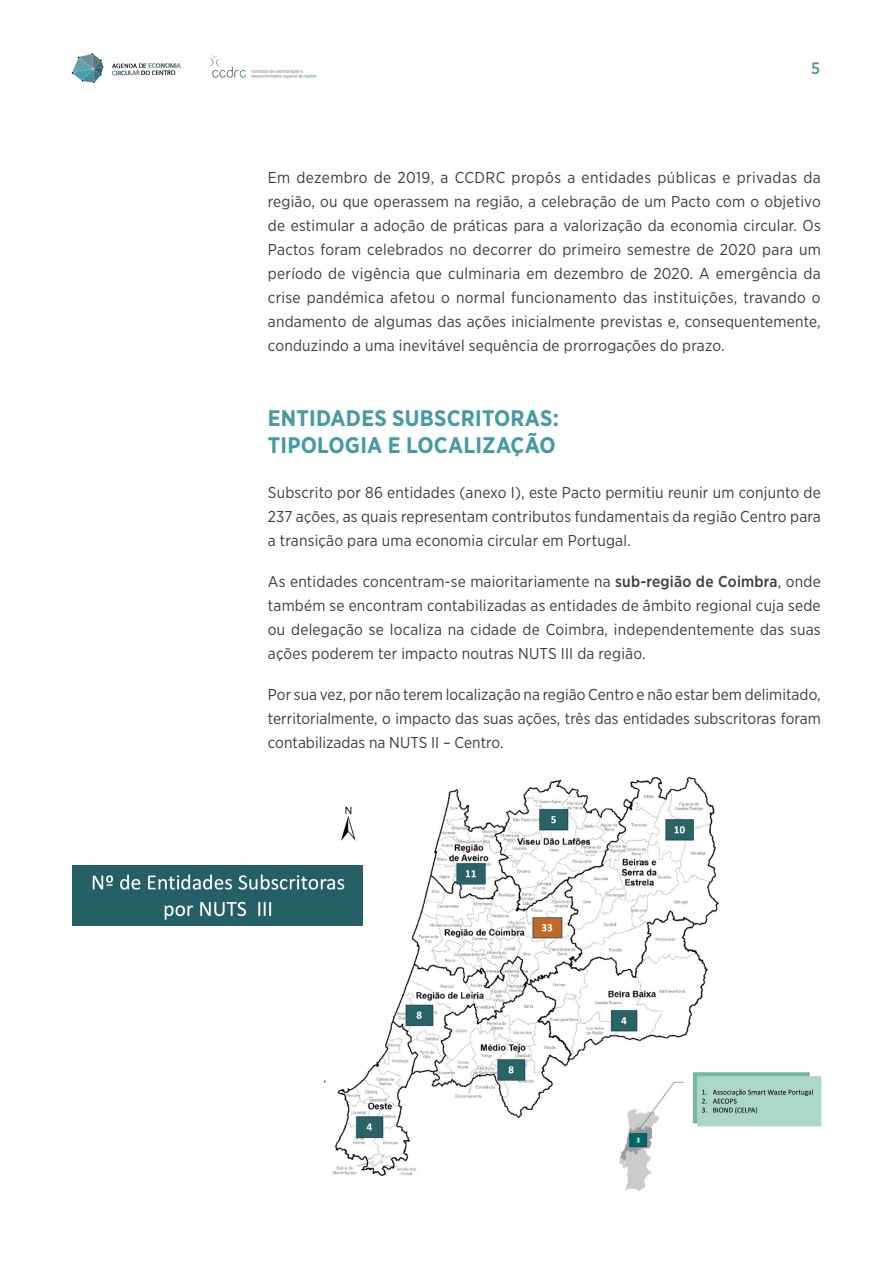
<style>
.page{position:relative;width:893px;height:1263px;background:#fff}
.page>*{position:absolute;margin:0;border:0;box-sizing:border-box;transform-origin:0 0}
.t1{font:700 22.5px/27px "Gotham Narrow";letter-spacing:.01em;color:#449ba3}
.t2{font:500 16.5px "Gotham Narrow";color:#449ba3}
.t3{font:15.75px/24px "Gotham Narrow";letter-spacing:.015em;color:#3c3c3b;text-align:justify}
.s1{font-weight:500}
</style>
<div class="page">
<img style="left:71px;top:53px;width:110px;height:30px">
<img style="left:206px;top:53px;width:110px;height:26px">
<img style="left:303px;top:776px;width:416px;height:400px">
<img style="left:72px;top:865px;width:290px;height:60px">
<img style="left:605px;top:1063px;width:217px;height:128px">
<p class="t2" style="left:811px;top:57px;width:10px">5</p>
<p class="t3" style="left:268px;top:165px;width:555px">Em dezembro de 2019, a CCDRC propôs a entidades públicas e privadas da região, ou que operassem na região, a celebração de um Pacto com o objetivo de estimular a adoção de práticas para a valorização da economia circular. Os Pactos foram celebrados no decorrer do primeiro semestre de 2020 para um período de vigência que culminaria em dezembro de 2020. A emergência da crise pandémica afetou o normal funcionamento das instituições, travando o andamento de algumas das ações inicialmente previstas e, consequentemente, conduzindo a uma inevitável sequência de prorrogações do prazo.</p>
<h1 class="t1" style="left:268px;top:404px;width:293px">ENTIDADES SUBSCRITORAS:<br>TIPOLOGIA E LOCALIZAÇÃO</h1>
<p class="t3" style="left:268px;top:480px;width:554px">Subscrito por 86 entidades (anexo I), este Pacto permitiu reunir um conjunto de 237 ações, as quais representam contributos fundamentais da região Centro para a transição para uma economia circular em Portugal.</p>
<p class="t3" style="left:268px;top:569px;width:554px">As entidades concentram-se maioritariamente na <span class="s1">sub-região de Coimbra</span>, onde também se encontram contabilizadas as entidades de âmbito regional cuja sede ou delegação se localiza na cidade de Coimbra, independentemente das suas ações poderem ter impacto noutras NUTS III da região.</p>
<p class="t3" style="left:268px;top:682px;width:554px">Por sua vez, por não terem localização na região Centro e não estar bem delimitado, territorialmente, o impacto das suas ações, três das entidades subscritoras foram contabilizadas na NUTS II – Centro.</p>
</div>
